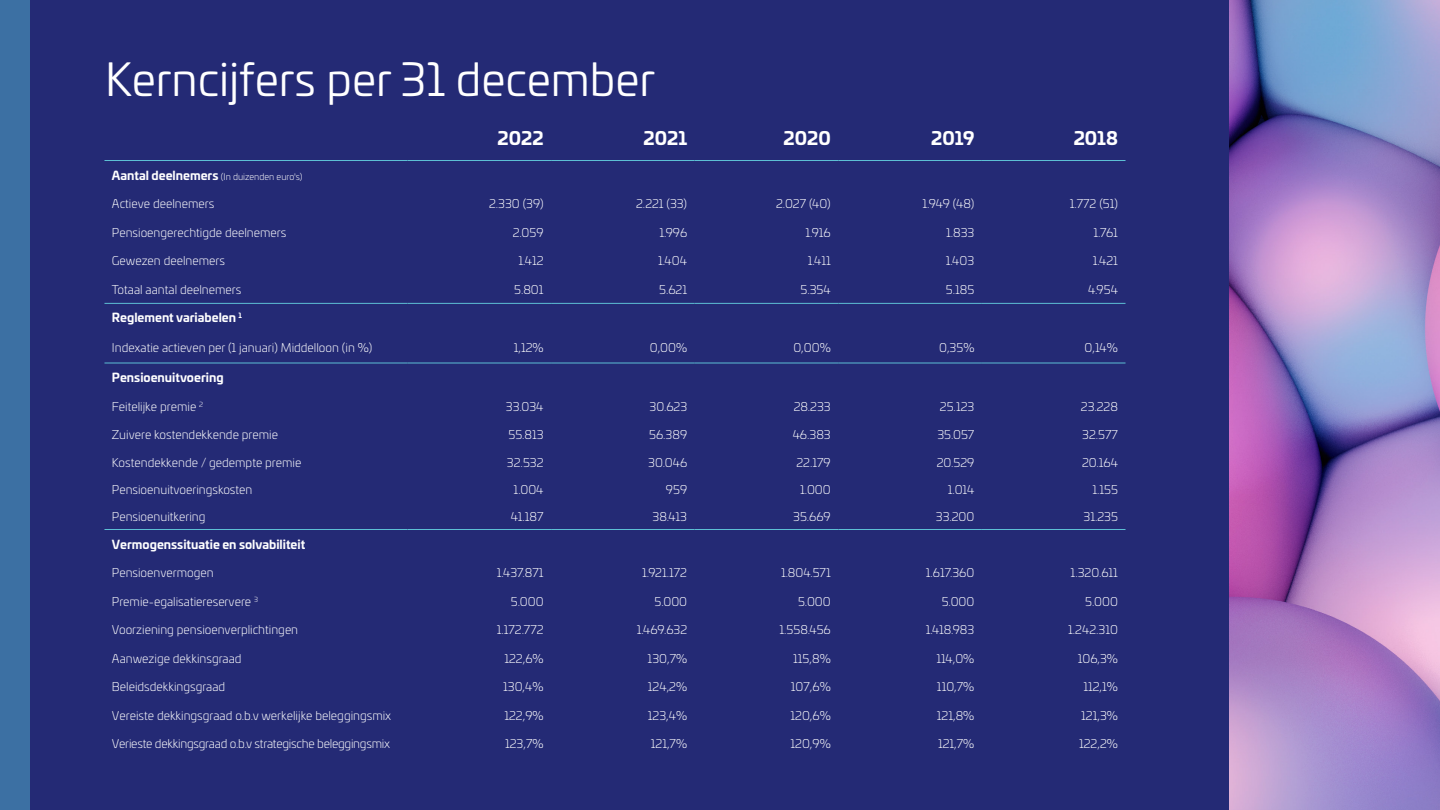
<style>
.page{position:relative;width:1440px;height:810px;background:#fff}
.page>*{position:absolute;margin:0;border:0;box-sizing:border-box;transform-origin:0 0}
.t1{font:45px "Univia Pro";color:#fff}
.t2{font:700 18px "Univia Pro";color:#fff}
.t3{font:300 12px "Univia Pro";color:#fff}
.t4{font:700 12px "Univia Pro";color:#fff}
.t5{font:300 12px "Univia Pro";letter-spacing:-.02em;color:#fff}
.t6{font:300 9px "Univia Pro";color:#fff}
.s1{font-weight:700;font-size:12px}
</style>
<div class="page">
<img style="left:1228px;top:0;width:212px;height:810px">
<div style="left:30px;top:0;width:1198px;height:810px;background:#242a75"></div>
<div style="left:0;top:0;width:30px;height:810px;background:#3c70a3"></div>
<hr style="left:104px;top:160px;width:303px;height:1px;background:#5dbfd4">
<hr style="left:407px;top:160px;width:144px;height:1px;background:#5dbfd4">
<hr style="left:551px;top:160px;width:144px;height:1px;background:#5dbfd4">
<hr style="left:695px;top:160px;width:143px;height:1px;background:#5dbfd4">
<hr style="left:838px;top:160px;width:144px;height:1px;background:#5dbfd4">
<hr style="left:982px;top:160px;width:144px;height:1px;background:#5dbfd4">
<hr style="left:104px;top:303px;width:303px;height:1px;background:#5dbfd4">
<hr style="left:407px;top:303px;width:144px;height:1px;background:#5dbfd4">
<hr style="left:551px;top:303px;width:144px;height:1px;background:#5dbfd4">
<hr style="left:695px;top:303px;width:143px;height:1px;background:#5dbfd4">
<hr style="left:838px;top:303px;width:144px;height:1px;background:#5dbfd4">
<hr style="left:982px;top:303px;width:144px;height:1px;background:#5dbfd4">
<hr style="left:104px;top:363px;width:303px;height:1px;background:#5dbfd4">
<hr style="left:407px;top:363px;width:144px;height:1px;background:#5dbfd4">
<hr style="left:551px;top:363px;width:144px;height:1px;background:#5dbfd4">
<hr style="left:695px;top:363px;width:143px;height:1px;background:#5dbfd4">
<hr style="left:838px;top:363px;width:144px;height:1px;background:#5dbfd4">
<hr style="left:982px;top:363px;width:144px;height:1px;background:#5dbfd4">
<hr style="left:104px;top:529px;width:303px;height:1px;background:#5dbfd4">
<hr style="left:407px;top:529px;width:144px;height:1px;background:#5dbfd4">
<hr style="left:551px;top:529px;width:144px;height:1px;background:#5dbfd4">
<hr style="left:695px;top:529px;width:143px;height:1px;background:#5dbfd4">
<hr style="left:838px;top:529px;width:144px;height:1px;background:#5dbfd4">
<hr style="left:982px;top:529px;width:144px;height:1px;background:#5dbfd4">
<h1 class="t1" style="left:105px;top:47px;width:552px">Kerncijfers per 31 december</h1>
<h2 class="t2" style="left:498px;top:124px;width:47px">2022</h2>
<h2 class="t2" style="left:644px;top:124px;width:45px">2021</h2>
<h2 class="t2" style="left:784px;top:124px;width:49px">2020</h2>
<h2 class="t2" style="left:931px;top:124px;width:45px">2019</h2>
<h2 class="t2" style="left:1074px;top:124px;width:46px">2018</h2>
<p class="t6" style="left:112px;top:170px;width:192px"><span class="s1">Aantal deelnemers</span> (In duizenden euro's)</p>
<p class="t3" style="left:112px;top:196px;width:104px">Actieve deelnemers</p>
<p class="t3" style="left:489px;top:196px;width:56px">2.330 (39)</p>
<p class="t3" style="left:636px;top:196px;width:53px">2.221 (33)</p>
<p class="t3" style="left:776px;top:196px;width:56px">2.027 (40)</p>
<p class="t3" style="left:922px;top:196px;width:53px">1.949 (48)</p>
<p class="t3" style="left:1070px;top:196px;width:50px">1.772 (51)</p>
<p class="t3" style="left:112px;top:224px;width:176px">Pensioengerechtigde deelnemers</p>
<p class="t3" style="left:513px;top:224px;width:32px">2.059</p>
<p class="t3" style="left:660px;top:224px;width:29px">1.996</p>
<p class="t3" style="left:806px;top:224px;width:27px">1.916</p>
<p class="t3" style="left:946px;top:224px;width:30px">1.833</p>
<p class="t3" style="left:1093px;top:224px;width:26px">1.761</p>
<p class="t3" style="left:112px;top:253px;width:115px">Gewezen deelnemers</p>
<p class="t3" style="left:519px;top:253px;width:26px">1.412</p>
<p class="t3" style="left:658px;top:253px;width:30px">1.404</p>
<p class="t3" style="left:808px;top:253px;width:24px">1.411</p>
<p class="t3" style="left:946px;top:253px;width:30px">1.403</p>
<p class="t3" style="left:1093px;top:253px;width:27px">1.421</p>
<p class="t3" style="left:112px;top:281px;width:131px">Totaal aantal deelnemers</p>
<p class="t3" style="left:514px;top:281px;width:31px">5.801</p>
<p class="t3" style="left:659px;top:281px;width:29px">5.621</p>
<p class="t3" style="left:800px;top:281px;width:32px">5.354</p>
<p class="t3" style="left:946px;top:281px;width:30px">5.185</p>
<p class="t3" style="left:1088px;top:281px;width:31px">4.954</p>
<p class="t4" style="left:112px;top:308px;width:132px">Reglement variabelen <sup>1</sup></p>
<p class="t3" style="left:112px;top:339px;width:262px">Indexatie actieven per (1 januari) Middelloon (in %)</p>
<p class="t3" style="left:514px;top:339px;width:31px">1,12%</p>
<p class="t3" style="left:650px;top:339px;width:39px">0,00%</p>
<p class="t3" style="left:793px;top:339px;width:39px">0,00%</p>
<p class="t3" style="left:939px;top:339px;width:37px">0,35%</p>
<p class="t3" style="left:1085px;top:339px;width:35px">0,14%</p>
<p class="t4" style="left:112px;top:368px;width:113px">Pensioenuitvoering</p>
<p class="t3" style="left:112px;top:398px;width:93px">Feitelijke premie <sup>2</sup></p>
<p class="t3" style="left:506px;top:398px;width:39px">33.034</p>
<p class="t3" style="left:650px;top:398px;width:39px">30.623</p>
<p class="t3" style="left:794px;top:398px;width:39px">28.233</p>
<p class="t3" style="left:940px;top:398px;width:36px">25.123</p>
<p class="t3" style="left:1081px;top:398px;width:39px">23.228</p>
<p class="t3" style="left:112px;top:426px;width:168px">Zuivere kostendekkende premie</p>
<p class="t3" style="left:508px;top:426px;width:37px">55.813</p>
<p class="t3" style="left:649px;top:426px;width:39px">56.389</p>
<p class="t3" style="left:793px;top:426px;width:40px">46.383</p>
<p class="t3" style="left:937px;top:426px;width:39px">35.057</p>
<p class="t3" style="left:1082px;top:426px;width:37px">32.577</p>
<p class="t3" style="left:112px;top:454px;width:191px">Kostendekkende / gedempte premie</p>
<p class="t3" style="left:507px;top:454px;width:38px">32.532</p>
<p class="t3" style="left:648px;top:454px;width:40px">30.046</p>
<p class="t3" style="left:797px;top:454px;width:36px">22.179</p>
<p class="t3" style="left:937px;top:454px;width:39px">20.529</p>
<p class="t3" style="left:1082px;top:454px;width:37px">20.164</p>
<p class="t3" style="left:112px;top:481px;width:142px">Pensioenuitvoeringskosten</p>
<p class="t3" style="left:514px;top:481px;width:31px">1.004</p>
<p class="t3" style="left:666px;top:481px;width:23px">959</p>
<p class="t3" style="left:800px;top:481px;width:32px">1.000</p>
<p class="t3" style="left:948px;top:481px;width:28px">1.014</p>
<p class="t3" style="left:1092px;top:481px;width:27px">1.155</p>
<p class="t3" style="left:112px;top:508px;width:95px">Pensioenuitkering</p>
<p class="t3" style="left:511px;top:508px;width:34px">41.187</p>
<p class="t3" style="left:653px;top:508px;width:36px">38.413</p>
<p class="t3" style="left:793px;top:508px;width:39px">35.669</p>
<p class="t3" style="left:936px;top:508px;width:40px">33.200</p>
<p class="t3" style="left:1083px;top:508px;width:36px">31.235</p>
<p class="t4" style="left:112px;top:534px;width:195px">Vermogenssituatie en solvabiliteit</p>
<p class="t3" style="left:112px;top:564px;width:103px">Pensioenvermogen</p>
<p class="t3" style="left:497px;top:564px;width:48px">1.437.871</p>
<p class="t3" style="left:642px;top:564px;width:47px">1.921.172</p>
<p class="t3" style="left:781px;top:564px;width:51px">1.804.571</p>
<p class="t3" style="left:926px;top:564px;width:50px">1.617.360</p>
<p class="t3" style="left:1071px;top:564px;width:49px">1.320.611</p>
<p class="t3" style="left:112px;top:593px;width:148px">Premie-egalisatiereservere <sup>3</sup></p>
<p class="t3" style="left:511px;top:593px;width:34px">5.000</p>
<p class="t3" style="left:654px;top:593px;width:34px">5.000</p>
<p class="t3" style="left:798px;top:593px;width:34px">5.000</p>
<p class="t3" style="left:942px;top:593px;width:34px">5.000</p>
<p class="t3" style="left:1085px;top:593px;width:34px">5.000</p>
<p class="t3" style="left:112px;top:621px;width:188px">Voorziening pensioenverplichtingen</p>
<p class="t3" style="left:497px;top:621px;width:48px">1.172.772</p>
<p class="t3" style="left:637px;top:621px;width:52px">1.469.632</p>
<p class="t3" style="left:780px;top:621px;width:53px">1.558.456</p>
<p class="t3" style="left:926px;top:621px;width:50px">1.418.983</p>
<p class="t3" style="left:1068px;top:621px;width:51px">1.242.310</p>
<p class="t3" style="left:112px;top:650px;width:131px">Aanwezige dekkinsgraad</p>
<p class="t3" style="left:504px;top:650px;width:41px">122,6%</p>
<p class="t3" style="left:648px;top:650px;width:41px">130,7%</p>
<p class="t3" style="left:793px;top:650px;width:39px">115,8%</p>
<p class="t3" style="left:936px;top:650px;width:40px">114,0%</p>
<p class="t3" style="left:1078px;top:650px;width:42px">106,3%</p>
<p class="t3" style="left:112px;top:678px;width:115px">Beleidsdekkingsgraad</p>
<p class="t3" style="left:503px;top:678px;width:42px">130,4%</p>
<p class="t3" style="left:648px;top:678px;width:41px">124,2%</p>
<p class="t3" style="left:791px;top:678px;width:41px">107,6%</p>
<p class="t3" style="left:937px;top:678px;width:39px">110,7%</p>
<p class="t3" style="left:1083px;top:678px;width:36px">112,1%</p>
<p class="t3" style="left:112px;top:707px;width:281px">Vereiste dekkingsgraad o.b.v werkelijke beleggingsmix</p>
<p class="t3" style="left:504px;top:707px;width:41px">122,9%</p>
<p class="t3" style="left:648px;top:707px;width:41px">123,4%</p>
<p class="t3" style="left:791px;top:707px;width:42px">120,6%</p>
<p class="t3" style="left:937px;top:707px;width:39px">121,8%</p>
<p class="t3" style="left:1081px;top:707px;width:38px">121,3%</p>
<p class="t5" style="left:112px;top:735px;width:280px">Verieste dekkingsgraad o.b.v strategische beleggingsmix</p>
<p class="t3" style="left:505px;top:735px;width:40px">123,7%</p>
<p class="t3" style="left:651px;top:735px;width:38px">121,7%</p>
<p class="t3" style="left:791px;top:735px;width:42px">120,9%</p>
<p class="t3" style="left:938px;top:735px;width:38px">121,7%</p>
<p class="t3" style="left:1079px;top:735px;width:40px">122,2%</p>
</div>
